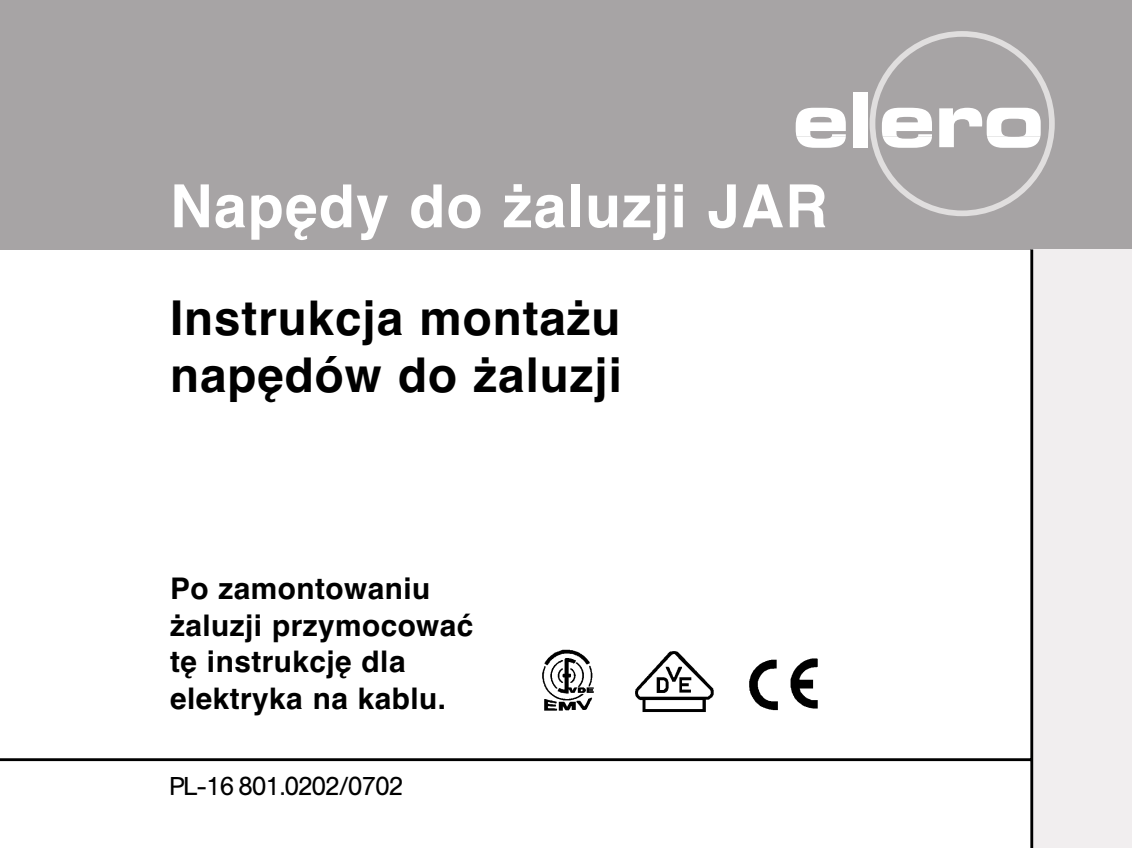
<style>
.page{position:relative;width:1132px;height:848px;background:#fff}
.page>*{position:absolute;margin:0;border:0;box-sizing:border-box;transform-origin:0 0}
.t1{font:700 59.6px "H Central";letter-spacing:.02em;color:#fff}
.t2{font:700 48px/56.8px "H Central";letter-spacing:.02em;color:#000}
.t3{font:700 29.6px/36.8px "H Central";letter-spacing:.015em;color:#000}
.t4{font:25.6px "Hel Reg";color:#000}
</style>
<div class="page">
<div style="left:0;top:0;width:1132px;height:249px;background:#a7a4a5"></div>
<div style="left:1032px;top:249px;width:100px;height:599px;background:#f1eeef"></div>
<hr style="left:0;top:758px;width:1032px;height:3px;background:#000">
<hr style="left:1030px;top:249px;width:3px;height:599px;background:#000">
<svg style="left:796px;top:108px;width:50px;height:40px"></svg>
<div style="left:853px;top:92px;width:15px;height:55px;background:#fff"></div>
<svg style="left:882px;top:108px;width:50px;height:40px"></svg>
<svg style="left:939px;top:108px;width:102px;height:40px"></svg>
<div style="left:870px;top:31px;width:185px;height:185px;border:6px solid #e0dede;border-radius:50%"></div>
<img style="left:542px;top:649px;width:52px;height:62px">
<img style="left:635px;top:651px;width:79px;height:61px">
<img style="left:749px;top:658px;width:69px;height:53px">
<h1 class="t1" style="left:170px;top:185px;width:659px">Nap´dy do ˝aluzji JAR</h1>
<h2 class="t2" style="left:170px;top:295px;width:453px">Instrukcja monta˝u nap´dów do ˝aluzji</h2>
<p class="t3" style="left:170px;top:573px;width:305px">Po zamontowaniu ˝aluzji przymocowaç t´ instrukcj´ dla elektryka na kablu.</p>
<p class="t4" style="left:170px;top:777px;width:235px">PL-16 801.0202/0702</p>
</div>
